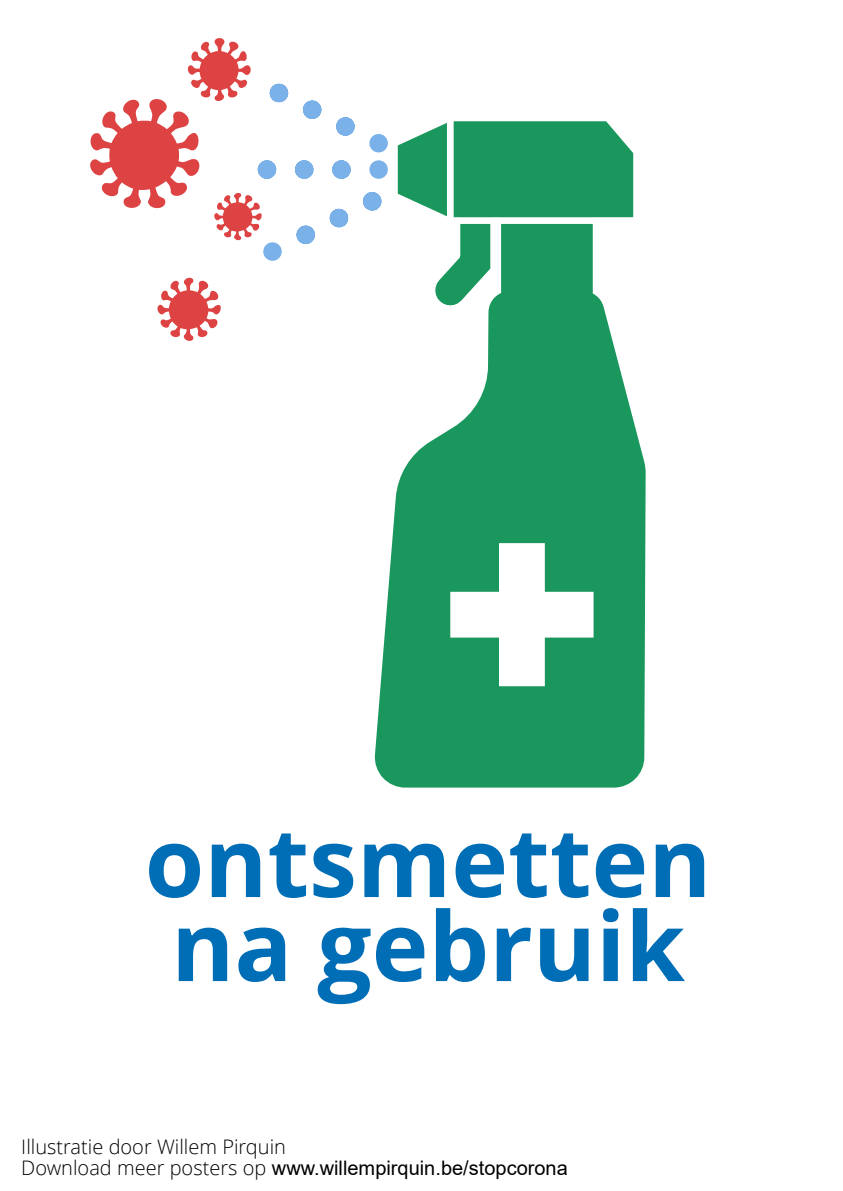
<style>
.page{position:relative;width:843px;height:1191px;background:#fff}
.page>*{position:absolute;margin:0;border:0;box-sizing:border-box;transform-origin:0 0}
.t1{font:700 96px/84px "Open Sans";color:#006eb6}
.t2{font:20px "Arial";color:#000}
.t3{font:300 20px "Open Sans";color:#000}
.s1{font-family:"Open Sans";font-weight:300}
</style>
<div class="page">
<svg style="left:374px;top:342px;width:271px;height:446px;fill:#19975d"></svg>
<svg style="left:450px;top:543px;width:143px;height:143px"></svg>
<svg style="left:90px;top:38px;width:543px;height:304px"></svg>
<div style="left:427px;top:217px;width:215px;height:7px;background:#fff"></div>
<div style="left:447px;top:114px;width:6px;height:110px;background:#fff"></div>
<h1 class="t1" style="left:145px;top:830px;width:568px">ontsmetten na gebruik</h1>
<p class="t3" style="left:21px;top:1139px;width:266px">Illustratie door Willem Pirquin</p>
<p class="t2" style="left:21px;top:1160px;width:548px"><span class="s1">Download meer posters op</span> www.willempirquin.be/stopcorona</p>
</div>
